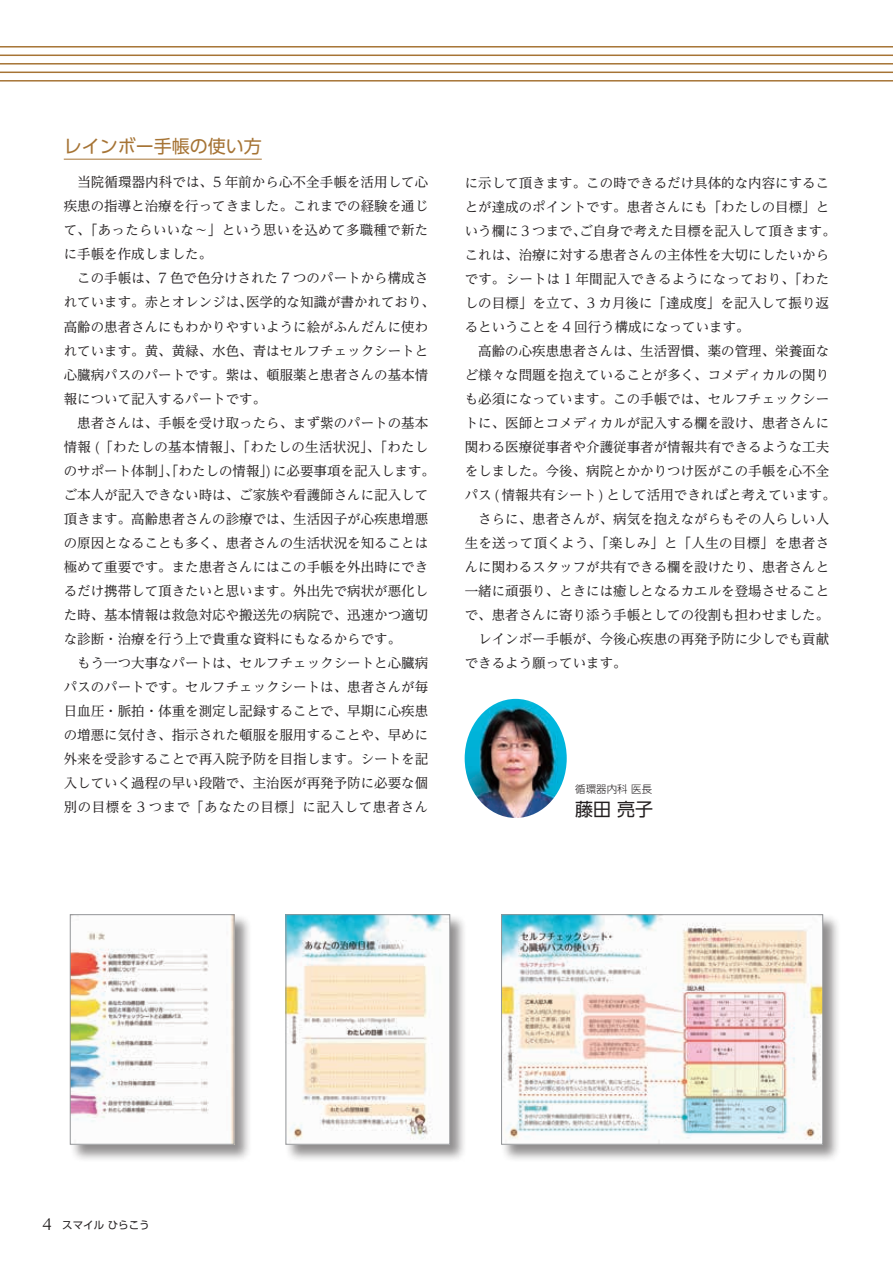
<style>
.page{position:relative;width:893px;height:1263px;background:#fff}
.page>*{position:absolute;margin:0;border:0;box-sizing:border-box;transform-origin:0 0}
.t1{font:18px "UD Shin Go Pr 6";color:#a67435}
.t2{font:18px "UD Shin Go Pr 6";color:#231f20}
.t3{font:13.5px/24px "UD Reimin Pr 6";color:#231f20}
.t4{font:10.5px "UD Shin Go Pr 6";color:#231f20}
.t5{font:300 10.5px "UD Shin Go Pr 6";color:#231f20}
.s1{font-family:"UD Reimin Pr 6";font-size:15px}
</style>
<div class="page">
<hr style="left:0;top:46px;width:893px;height:2px;background:#a67435">
<hr style="left:0;top:55px;width:893px;height:1px;background:#a67435">
<hr style="left:0;top:63px;width:893px;height:2px;background:#a67435">
<hr style="left:0;top:72px;width:893px;height:1px;background:#a67435">
<hr style="left:0;top:80px;width:893px;height:2px;background:#a67435">
<hr style="left:892px;top:0;width:1px;height:1263px;background:#a67435">
<div style="left:69px;top:914px;width:183px;height:248px;background:#231f20;opacity:.5"></div>
<img style="left:72px;top:916px;width:160px;height:227px">
<div style="left:70px;top:914px;width:164px;height:231px;border:1px solid #939598"></div>
<div style="left:285px;top:914px;width:183px;height:248px;background:#231f20;opacity:.5"></div>
<img style="left:288px;top:916px;width:160px;height:227px">
<div style="left:286px;top:914px;width:164px;height:231px;border:1px solid #939598"></div>
<div style="left:501px;top:914px;width:340px;height:248px;background:#231f20;opacity:.5"></div>
<img style="left:503px;top:916px;width:318px;height:227px">
<div style="left:501px;top:914px;width:322px;height:231px;border:1px solid #939598"></div>
<hr style="left:64px;top:159px;width:198px;height:1px;background:#a67435">
<img style="left:465px;top:699px;width:102px;height:119px">
<h1 class="t1" style="left:64px;top:132px;width:199px">レインボー手帳の使い方</h1>
<p class="t3" style="left:64px;top:170px;width:373px">　当院循環器内科では、5 年前から心不全手帳を活用して心疾患の指導と治療を行ってきました。これまでの経験を通じて、「あったらいいな～」という思いを込めて多職種で新たに手帳を作成しました。<br>　この手帳は、7 色で色分けされた 7 つのパートから構成されています。赤とオレンジは、医学的な知識が書かれており、高齢の患者さんにもわかりやすいように絵がふんだんに使われています。黄、黄緑、水色、青はセルフチェックシートと心臓病パスのパートです。紫は、頓服薬と患者さんの基本情報について記入するパートです。<br>　患者さんは、手帳を受け取ったら、まず紫のパートの基本情報 (「わたしの基本情報」、「わたしの生活状況」、「わたしのサポート体制」、「わたしの情報」)に必要事項を記入します。ご本人が記入できない時は、ご家族や看護師さんに記入して頂きます。高齢患者さんの診療では、生活因子が心疾患増悪の原因となることも多く、患者さんの生活状況を知ることは極めて重要です。また患者さんにはこの手帳を外出時にできるだけ携帯して頂きたいと思います。外出先で病状が悪化した時、基本情報は救急対応や搬送先の病院で、迅速かつ適切な診断・治療を行う上で貴重な資料にもなるからです。<br>　もう一つ大事なパートは、セルフチェックシートと心臓病パスのパートです。セルフチェックシートは、患者さんが毎日血圧・脈拍・体重を測定し記録することで、早期に心疾患の増悪に気付き、指示された頓服を服用することや、早めに外来を受診することで再入院予防を目指します。シートを記入していく過程の早い段階で、主治医が再発予防に必要な個別の目標を 3 つまで「あなたの目標」に記入して患者さん</p>
<p class="t3" style="left:465px;top:170px;width:373px">に示して頂きます。この時できるだけ具体的な内容にすることが達成のポイントです。患者さんにも「わたしの目標」という欄に 3 つまで、ご自身で考えた目標を記入して頂きます。これは、治療に対する患者さんの主体性を大切にしたいからです。シートは 1 年間記入できるようになっており、「わたしの目標」を立て、3 カ月後に「達成度」を記入して振り返るということを 4 回行う構成になっています。<br>　高齢の心疾患患者さんは、生活習慣、薬の管理、栄養面など様々な問題を抱えていることが多く、コメディカルの関りも必須になっています。この手帳では、セルフチェックシートに、医師とコメディカルが記入する欄を設け、患者さんに関わる医療従事者や介護従事者が情報共有できるような工夫をしました。今後、病院とかかりつけ医がこの手帳を心不全パス ( 情報共有シート ) として活用できればと考えています。　さらに、患者さんが、病気を抱えながらもその人らしい人生を送って頂くよう、「楽しみ」と「人生の目標」を患者さんに関わるスタッフが共有できる欄を設けたり、患者さんと一緒に頑張り、ときには癒しとなるカエルを登場させることで、患者さんに寄り添う手帳としての役割も担わせました。　レインボー手帳が、今後心疾患の再発予防に少しでも貢献できるよう願っています。</p>
<p class="t5" style="left:575px;top:780px;width:78px">循環器内科 医長</p>
<h1 class="t2" style="left:575px;top:794px;width:79px">藤田 亮子</h1>
<p class="t4" style="left:43px;top:1216px;width:109px"><span class="s1">4</span>　スマイル ひらこう</p>
</div>
